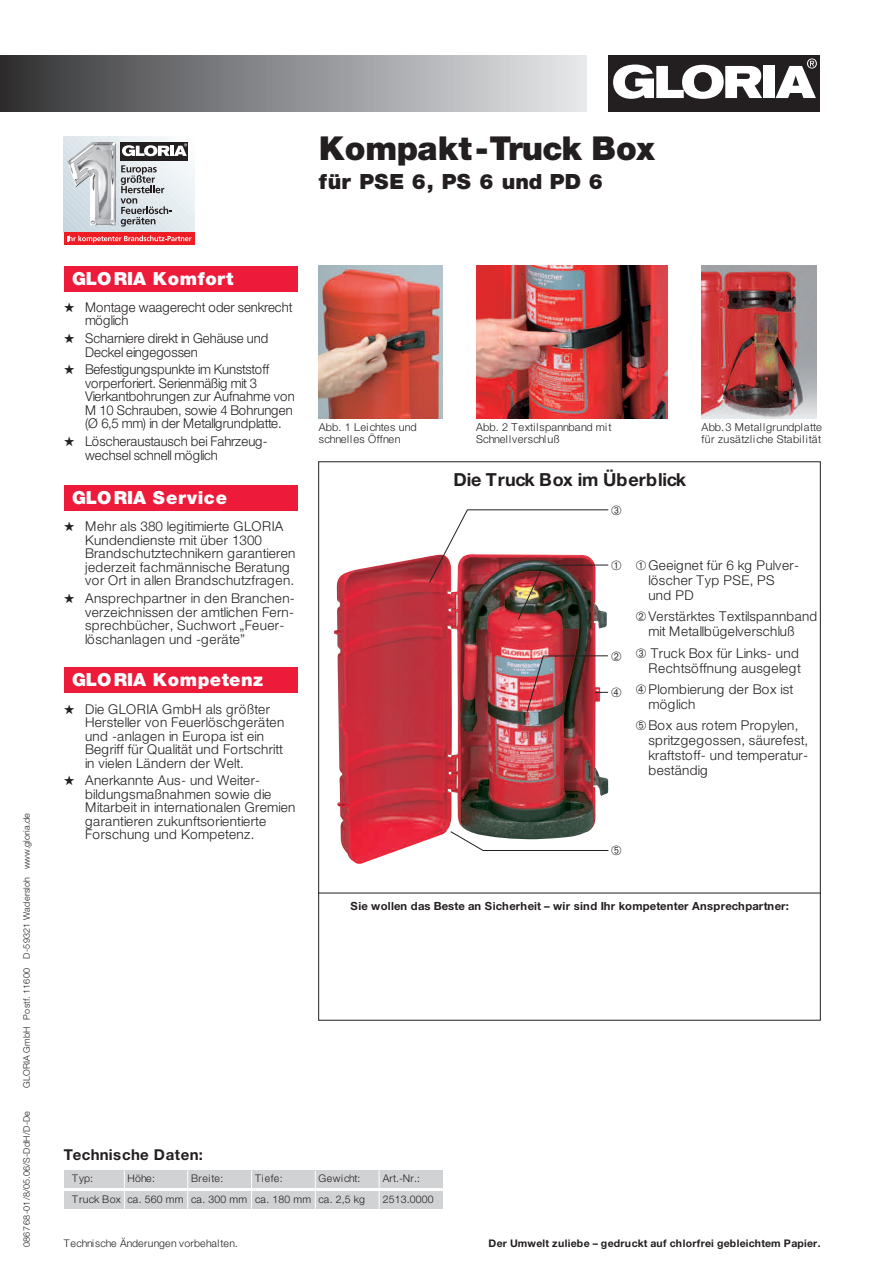
<style>
.page{position:relative;width:893px;height:1263px;background:#fff}
.page>*{position:absolute;margin:0;border:0;box-sizing:border-box;transform-origin:0 0}
.t1{font:900 33px "Helvetica Neue";letter-spacing:-.01em;color:#231f20}
.t2{font:900 21px "Helvetica Neue";letter-spacing:.01em;color:#231f20}
.t3{font:900 18px "Helvetica Neue";letter-spacing:.03em;color:#fff}
.t4{font:700 18px "Helvetica Neue";letter-spacing:.005em;color:#231f20}
.t5{font:700 15px "Helvetica Neue";letter-spacing:.025em;color:#231f20}
.t6{font:300 13.5px/13.5px "Helvetica Neue";letter-spacing:.02em;color:#231f20}
.t7{font:300 13.5px/13.5px "Helvetica Neue";letter-spacing:-.01em;color:#231f20}
.t8{font:300 13.5px/13.5px "Helvetica Neue";color:#231f20}
.t9{font:700 11.25px "Helvetica Neue";letter-spacing:.02em;color:#231f20}
.t10{font:300 10.95px/11.7px "Helvetica Neue";letter-spacing:.025em;color:#231f20}
.t11{font:300 10.5px "Helvetica Neue";letter-spacing:.015em;color:#231f20}
.t12{font:700 10.5px "Helvetica Neue";letter-spacing:.03em;color:#231f20}
.t13{font:300 10.5px "Helvetica Neue";letter-spacing:.045em;color:#231f20}
.t14{font:300 9px "Helvetica Neue";letter-spacing:.025em;color:#231f20}
</style>
<div class="page">
<div style="left:64px;top:1192px;width:378px;height:17px;background:#d1d2d4"></div>
<div style="left:0;top:55px;width:587px;height:57px;background:linear-gradient(to right,#333335,#e9eaed)"></div>
<div style="left:608px;top:55px;width:212px;height:57px;background:#231f20"></div>
<svg style="left:613px;top:65px;width:71px;height:34px"></svg>
<div style="left:682px;top:65px;width:42px;height:34px;background:#fff;border-radius:50%"></div>
<div style="left:694px;top:72px;width:18px;height:20px;background:#231f20;border-radius:50%"></div>
<svg style="left:725px;top:66px;width:37px;height:32px"></svg>
<div style="left:763px;top:66px;width:12px;height:32px;background:#fff"></div>
<svg style="left:776px;top:58px;width:41px;height:40px"></svg>
<div style="left:64px;top:485px;width:234px;height:25px;background:#ed1a3a"></div>
<div style="left:64px;top:667px;width:234px;height:26px;background:#ed1a3a"></div>
<img style="left:334px;top:556px;width:274px;height:308px">
<img style="left:319px;top:266px;width:123px;height:153px">
<img style="left:476px;top:266px;width:192px;height:153px">
<img style="left:702px;top:266px;width:114px;height:153px">
<div style="left:64px;top:1170px;width:378px;height:17px;background:#d1d2d4"></div>
<hr style="left:124px;top:1170px;width:1px;height:42px;background:#fff">
<hr style="left:187px;top:1170px;width:1px;height:42px;background:#fff">
<hr style="left:251px;top:1170px;width:1px;height:42px;background:#fff">
<hr style="left:315px;top:1170px;width:1px;height:42px;background:#fff">
<hr style="left:379px;top:1170px;width:1px;height:42px;background:#fff">
<div style="left:64px;top:266px;width:234px;height:25px;background:#ed1a3a"></div>
<hr style="left:318px;top:893px;width:503px;height:1px;background:#231f20">
<div style="left:64px;top:232px;width:131px;height:13px;background:#ee1d23"></div>
<svg style="left:64px;top:136px;width:131px;height:107px"></svg>
<img style="left:67px;top:142px;width:49px;height:83px">
<img style="left:428px;top:509px;width:181px;height:111px">
<img style="left:526px;top:651px;width:83px;height:62px">
<svg style="left:449px;top:830px;width:160px;height:25px"></svg>
<p class="t14" style="left:23px;top:1088px;width:276px;rotate:-90deg">GLORIA GmbH Postf. 11600 D-59321 Wadersloh www.gloria.de</p>
<p class="t14" style="left:23px;top:1247px;width:138px;rotate:-90deg">086 768-01/8/05.06/S-DdH/D-De</p>
<h1 class="t1" style="left:319px;top:136px;width:337px">Kompakt-Truck Box</h1>
<h2 class="t2" style="left:319px;top:174px;width:286px">für PSE 6, PS 6 und PD 6</h2>
<h3 class="t3" style="left:72px;top:272px;width:163px">GLORIA Komfort</h3>
<p class="t6" style="left:85px;top:302px;width:209px;text-indent:-21px">★ Montage waagerecht oder senkrecht möglich</p>
<p class="t8" style="left:85px;top:333px;width:185px;text-indent:-21px">★ Scharniere direkt in Gehäuse und<br>Deckel eingegossen</p>
<p class="t7" style="left:85px;top:364px;width:211px;text-indent:-21px">★ Befestigungspunkte im Kunststoff vorperforiert. Serienmäßig mit 3<br>Vierkantbohrungen zur Aufnahme von M 10 Schrauben, sowie 4 Bohrungen (Ø 6,5 mm) in der Metallgrundplatte.</p>
<p class="t7" style="left:85px;top:436px;width:184px;text-indent:-21px">★ Löscheraustausch bei Fahrzeug&shy;wechsel schnell möglich</p>
<h3 class="t3" style="left:72px;top:491px;width:156px">GLORIA Service</h3>
<p class="t6" style="left:85px;top:521px;width:212px;text-indent:-21px">★ Mehr als 380 legitimierte GLORIA Kundendienste mit über 1300<br>Brandschutztechnikern garantieren jederzeit fachmännische Beratung vor Ort in allen Brandschutzfragen.</p>
<p class="t6" style="left:85px;top:593px;width:211px;text-indent:-21px">★ Ansprechpartner in den Branchen&shy;verzeichnissen der amtlichen Fern&shy;sprechbücher, Suchwort „Feuer&shy;löschanlagen und -geräte”</p>
<h3 class="t3" style="left:72px;top:673px;width:193px">GLORIA Kompetenz</h3>
<p class="t6" style="left:85px;top:703px;width:201px;text-indent:-21px">★ Die GLORIA GmbH als größter<br>Hersteller von Feuerlöschgeräten und -anlagen in Europa ist ein<br>Begriff für Qualität und Fortschritt in vielen Ländern der Welt.</p>
<p class="t6" style="left:85px;top:775px;width:212px;text-indent:-21px">★ Anerkannte Aus- und Weiter&shy;bildungsmaßnahmen sowie die<br>Mitarbeit in internationalen Gremien garantieren zukunftsorientierte<br>Forschung und Kompetenz.</p>
<p class="t10" style="left:319px;top:422px;width:99px">Abb. 1 Leichtes und schnelles Öffnen</p>
<p class="t10" style="left:476px;top:422px;width:137px">Abb. 2 Textilspannband mit<br>Schnellverschluß</p>
<p class="t10" style="left:702px;top:422px;width:122px">Abb.3 Metallgrundplatte für zusätzliche Stabilität</p>
<h3 class="t4" style="left:453px;top:473px;width:234px">Die Truck Box im Überblick</h3>
<p class="t6" style="left:648px;top:559px;width:152px;line-height:15px;text-indent:-13px">➀Geeignet für 6 kg Pulver&shy;löscher Typ PSE, PS und PD</p>
<p class="t6" style="left:648px;top:610px;width:170px;line-height:15px;text-indent:-13px">➁Verstärktes Textilspannband mit Metallbügelverschluß</p>
<p class="t6" style="left:636px;top:647px;width:167px;line-height:15px;text-align:right">➂ Truck Box für Links- und<br>Rechtsöffnung ausgelegt</p>
<p class="t6" style="left:648px;top:683px;width:147px;line-height:15px;text-indent:-13px">➃Plombierung der Box ist möglich</p>
<p class="t6" style="left:648px;top:719px;width:161px;line-height:15px;text-indent:-13px">➄Box aus rotem Propylen, spritzgegossen, säurefest, kraftstoff- und temperatur&shy;beständig</p>
<p class="t9" style="left:350px;top:902px;width:440px">Sie wollen das Beste an Sicherheit – wir sind Ihr kompetenter Ansprechpartner:</p>
<p class="t5" style="left:64px;top:1150px;width:141px">Technische Daten:</p>
<p class="t11" style="left:72px;top:1174px;width:22px">Typ:</p>
<p class="t11" style="left:128px;top:1174px;width:29px">Höhe:</p>
<p class="t11" style="left:191px;top:1174px;width:34px">Breite:</p>
<p class="t11" style="left:255px;top:1174px;width:29px">Tiefe:</p>
<p class="t13" style="left:318px;top:1174px;width:43px">Gewicht:</p>
<p class="t11" style="left:383px;top:1174px;width:39px">Art.-Nr.:</p>
<p class="t11" style="left:72px;top:1195px;width:294px">Truck Box ca. 560 mm ca. 300 mm ca. 180 mm ca. 2,5 kg</p>
<p class="t11" style="left:383px;top:1195px;width:52px">2513.0000</p>
<p class="t11" style="left:64px;top:1239px;width:175px">Technische Änderungen vorbehalten.</p>
<p class="t12" style="left:488px;top:1239px;width:334px">Der Umwelt zuliebe – gedruckt auf chlorfrei gebleichtem Papier.</p>
</div>
